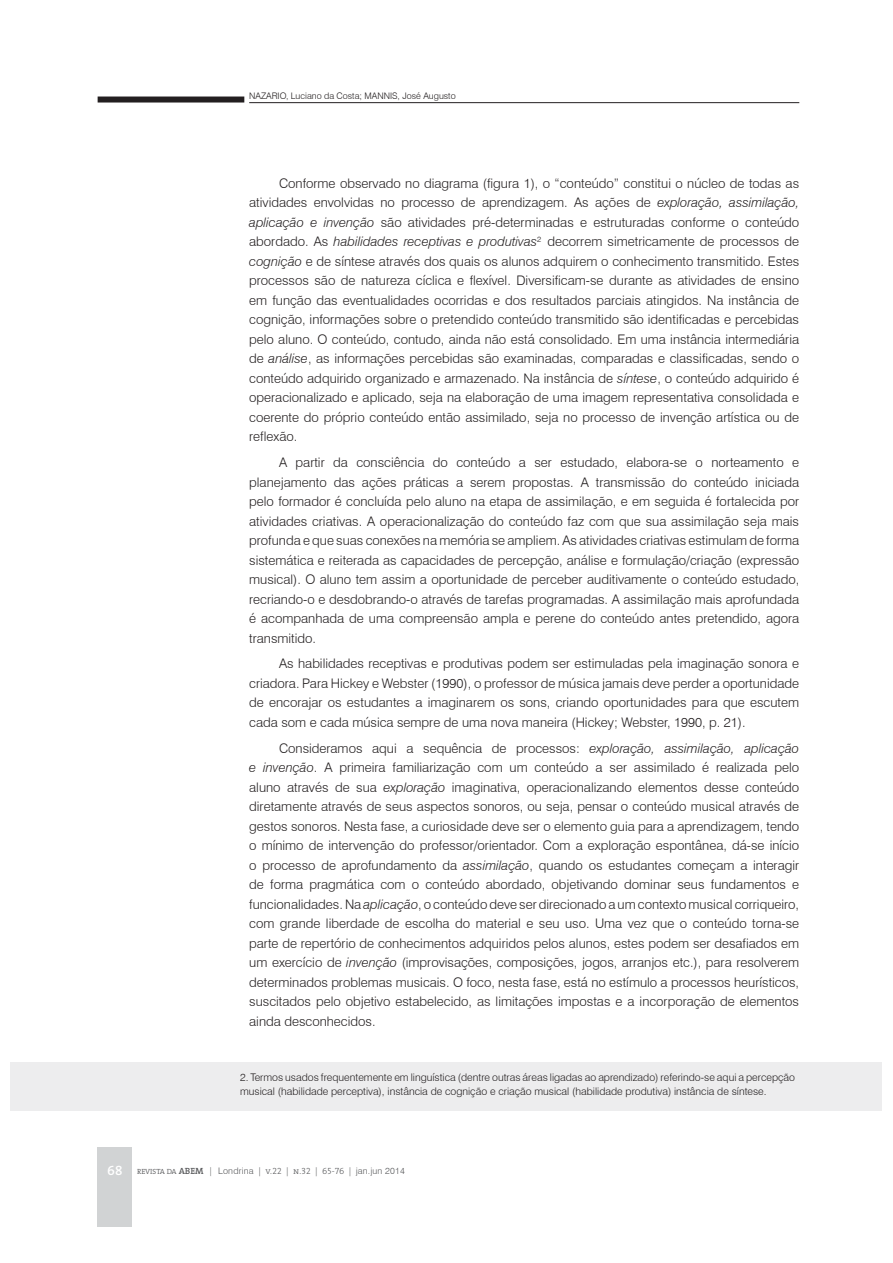
<style>
.page{position:relative;width:893px;height:1263px;background:#fff}
.page>*{position:absolute;margin:0;border:0;box-sizing:border-box;transform-origin:0 0}
.t1{font:300 13.2px/19.5px "Swiss 721 BT";color:#231f20;text-align:justify}
.t2{font:300 10.5px/13.5px "Swiss 721 BT";color:#231f20}
.t3{font:300 9px "Swiss 721 BT";letter-spacing:.02em;color:#58595b}
.t4{font:300 9px "Swiss 721 BT";color:#231f20}
.s1{font-style:italic}
.s2{font-family:"The Serif Semi Bold Caps";font-weight:400;font-size:13.5px;color:#fff}
.s3{font-family:"The Serif";font-size:7.5px}
.s4{font-family:"The Serif";font-weight:600}
.s5{font-family:"The Serif Light Caps";font-weight:400}
</style>
<div class="page">
<hr style="left:249px;top:102px;width:550px;height:1px;background:#231f20">
<div style="left:98px;top:97px;width:146px;height:6px;background:#231f20"></div>
<div style="left:98px;top:1147px;width:34px;height:80px;background:#d1d3d4"></div>
<div style="left:10px;top:1062px;width:872px;height:49px;background:#ededee"></div>
<p class="t4" style="left:249px;top:90px;width:208px">NAZARIO, Luciano da Costa; MANNIS, José Augusto</p>
<p class="t1" style="left:249px;top:173px;width:551px;text-indent:30px">Conforme observado no diagrama (figura 1), o “conteúdo” constitui o núcleo de todas as atividades envolvidas no processo de aprendizagem. As ações de <span class="s1">exploração, assimilação, aplicação e invenção</span> são atividades pré-determinadas e estruturadas conforme o conteúdo abordado. As <span class="s1">habilidades receptivas e produtivas</span><sup>2</sup> decorrem simetricamente de processos de <span class="s1">cognição</span> e de síntese através dos quais os alunos adquirem o conhecimento transmitido. Estes processos são de natureza cíclica e flexível. Diversificam-se durante as atividades de ensino em função das eventualidades ocorridas e dos resultados parciais atingidos. Na instância de cognição, informações sobre o pretendido conteúdo transmitido são identificadas e percebidas pelo aluno. O conteúdo, contudo, ainda não está consolidado. Em uma instância intermediária de <span class="s1">análise</span>, as informações percebidas são examinadas, comparadas e classificadas, sendo o conteúdo adquirido organizado e armazenado. Na instância de <span class="s1">síntese</span>, o conteúdo adquirido é operacionalizado e aplicado, seja na elaboração de uma imagem representativa consolidada e coerente do próprio conteúdo então assimilado, seja no processo de invenção artística ou de reflexão.</p>
<p class="t1" style="left:249px;top:453px;width:551px;text-indent:30px">A partir da consciência do conteúdo a ser estudado, elabora-se o norteamento e planejamento das ações práticas a serem propostas. A transmissão do conteúdo iniciada pelo formador é concluída pelo aluno na etapa de assimilação, e em seguida é fortalecida por atividades criativas. A operacionalização do conteúdo faz com que sua assimilação seja mais profunda e que suas conexões na memória se ampliem. As atividades criativas estimulam de forma sistemática e reiterada as capacidades de percepção, análise e formulação/criação (expressão musical). O aluno tem assim a oportunidade de perceber auditivamente o conteúdo estudado, recriando-o e desdobrando-o através de tarefas programadas. A assimilação mais aprofundada é acompanhada de uma compreensão ampla e perene do conteúdo antes pretendido, agora transmitido.</p>
<p class="t1" style="left:249px;top:654px;width:551px;text-indent:30px">As habilidades receptivas e produtivas podem ser estimuladas pela imaginação sonora e criadora. Para Hickey e Webster (1990), o professor de música jamais deve perder a oportunidade de encorajar os estudantes a imaginarem os sons, criando oportunidades para que escutem cada som e cada música sempre de uma nova maneira (Hickey; Webster, 1990, p. 21).</p>
<p class="t1" style="left:249px;top:738px;width:551px;text-indent:30px">Consideramos aqui a sequência de processos: <span class="s1">exploração, assimilação, aplicação e invenção</span>. A primeira familiarização com um conteúdo a ser assimilado é realizada pelo aluno através de sua <span class="s1">exploração</span> imaginativa, operacionalizando elementos desse conteúdo diretamente através de seus aspectos sonoros, ou seja, pensar o conteúdo musical através de gestos sonoros. Nesta fase, a curiosidade deve ser o elemento guia para a aprendizagem, tendo o mínimo de intervenção do professor/orientador. Com a exploração espontânea, dá-se início o processo de aprofundamento da <span class="s1">assimilação</span>, quando os estudantes começam a interagir de forma pragmática com o conteúdo abordado, objetivando dominar seus fundamentos e funcionalidades. Na <span class="s1">aplicação</span>, o conteúdo deve ser direcionado a um contexto musical corriqueiro, com grande liberdade de escolha do material e seu uso. Uma vez que o conteúdo torna-se parte de repertório de conhecimentos adquiridos pelos alunos, estes podem ser desafiados em um exercício de <span class="s1">invenção</span> (improvisações, composições, jogos, arranjos etc.), para resolverem determinados problemas musicais. O foco, nesta fase, está no estímulo a processos heurísticos, suscitados pelo objetivo estabelecido, as limitações impostas e a incorporação de elementos ainda desconhecidos.</p>
<p class="t2" style="left:240px;top:1071px;width:556px">2. Termos usados frequentemente em linguística (dentre outras áreas ligadas ao aprendizado) referindo-se aqui a percepção musical (habilidade perceptiva), instância de cognição e criação musical (habilidade produtiva) instância de síntese.</p>
<p class="t3" style="left:107px;top:1166px;width:299px"><span class="s2">68</span> <span class="s3">REVISTA DA</span> <span class="s4">ABEM</span> | Londrina <span class="s5">| v.22 | n.32 | 65-76 |</span> jan.jun 2014</p>
</div>
